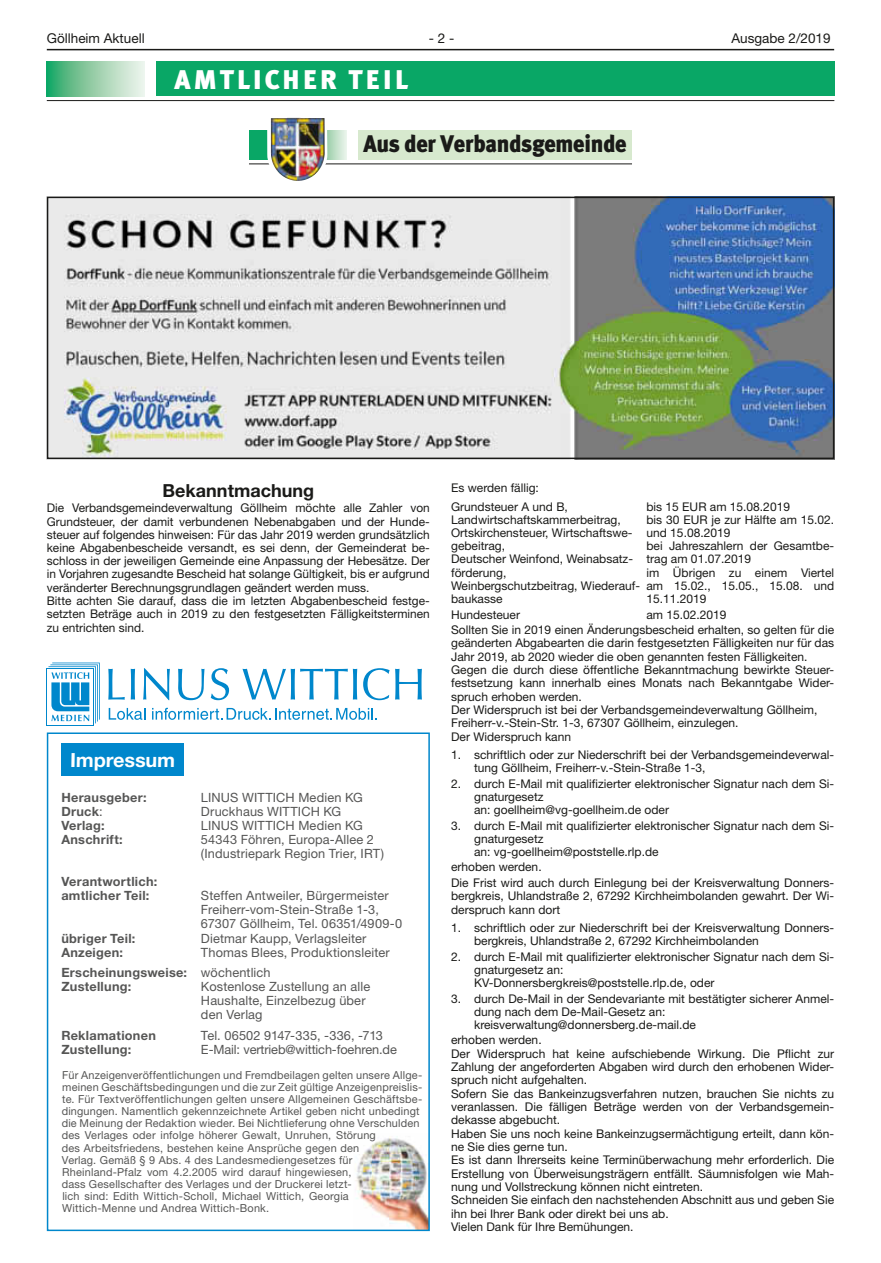
<style>
.page{position:relative;width:881px;height:1263px;background:#fff}
.page>*{position:absolute;margin:0;border:0;box-sizing:border-box;transform-origin:0 0}
.t1{font:900 27px "Meta Plus";letter-spacing:.1em;color:#fff}
.t2{font:900 24px "Meta Plus";letter-spacing:-.01em;color:#1a1a18;scale:.93 1}
.t3{font:700 19.5px "Helvetica Neue LT";color:#fff}
.t4{font:700 18px "Helvetica Neue LT";color:#1a1a18}
.t5{font:13.5px "Helvetica Neue LT Roman 2";color:#1a1a18}
.t6{font:12.75px/14px "Helvetica Neue LT Roman 2";letter-spacing:.01em;color:#565655}
.t7{font:700 12.75px/14.1px "Helvetica Neue LT";letter-spacing:.02em;color:#565655}
.t8{font:12.75px "Helvetica Neue LT Roman 2";letter-spacing:-.01em;color:#565655}
.t9{font:12px/13.2px "Helvetica Neue LT Roman 2";color:#1a1a18}
.t10{font:10.95px/12.1px "Helvetica Neue LT Roman 2";letter-spacing:.015em;color:#565655}
.s1{font-family:"Helvetica Neue LT Roman 2";font-weight:400}
</style>
<div class="page">
<hr style="left:47px;top:49px;width:786px;height:1px;background:#1a1a18">
<svg style="left:47px;top:62px;width:98px;height:34px;background:#92ceaa"></svg>
<div style="left:156px;top:62px;width:678px;height:34px;background:#09a766"></div>
<hr style="left:47px;top:100px;width:787px;height:1px;background:#1a1a18">
<svg style="left:327px;top:130px;width:20px;height:29px"></svg>
<div style="left:249px;top:130px;width:32px;height:29px;background:#09a766"></div>
<div style="left:358px;top:130px;width:273px;height:29px;background:#d7e9ce"></div>
<hr style="left:249px;top:163px;width:382px;height:1px;background:#1a1a18">
<svg style="left:267px;top:117px;width:60px;height:64px"></svg>
<img style="left:271px;top:118px;width:40px;height:59px">
<img style="left:50px;top:200px;width:781px;height:256px">
<div style="left:47px;top:197px;width:787px;height:262px;border:2px solid #1a1a18"></div>
<img style="left:355px;top:1136px;width:71px;height:92px">
<div style="left:47px;top:732px;width:382px;height:499px;border:2px solid #0087cc"></div>
<svg style="left:108px;top:669px;width:17px;height:31px"></svg>
<svg style="left:131px;top:669px;width:4px;height:31px"></svg>
<svg style="left:143px;top:668px;width:27px;height:32px"></svg>
<svg style="left:178px;top:669px;width:26px;height:31px"></svg>
<svg style="left:211px;top:668px;width:18px;height:32px"></svg>
<svg style="left:242px;top:669px;width:115px;height:31px"></svg>
<svg style="left:363px;top:668px;width:26px;height:32px"></svg>
<svg style="left:395px;top:669px;width:26px;height:31px"></svg>
<svg style="left:48px;top:662px;width:52px;height:61px"></svg>
<svg style="left:109px;top:708px;width:36px;height:12px"></svg>
<svg style="left:152px;top:708px;width:225px;height:12px"></svg>
<div style="left:61px;top:743px;width:123px;height:33px;background:#0087cc"></div>
<p class="t5" style="left:47px;top:30px;width:99px">Göllheim Aktuell</p>
<p class="t5" style="left:429px;top:30px;width:27px">- 2 -</p>
<p class="t5" style="left:731px;top:30px;width:101px">Ausgabe 2/2019</p>
<h1 class="t1" style="left:174px;top:64px;width:235px">AMTLICHER TEIL</h1>
<h2 class="t2" style="left:363px;top:130px;width:284px">Aus der Verbandsgemeinde</h2>
<h3 class="t4" style="left:162px;top:479px;width:153px">Bekanntmachung</h3>
<p class="t9" style="left:47px;top:501px;width:384px">Die Verbandsgemeindeverwaltung Göllheim möchte alle Zahler von Grundsteuer, der damit verbundenen Nebenabgaben und der Hunde&shy;steuer auf folgendes hinweisen: Für das Jahr 2019 werden grundsätzlich keine Abgabenbescheide versandt, es sei denn, der Gemeinderat be&shy;schloss in der jeweiligen Gemeinde eine Anpassung der Hebesätze. Der in Vorjahren zugesandte Bescheid hat solange Gültigkeit, bis er aufgrund veränderter Berechnungsgrundlagen geändert werden muss.<br>Bitte achten Sie darauf, dass die im letzten Abgabenbescheid festge&shy;setzten Beträge auch in 2019 zu den festgesetzten Fälligkeitsterminen zu entrichten sind.</p>
<h3 class="t3" style="left:70px;top:748px;width:107px">impressum</h3>
<p class="t7" style="left:61px;top:790px;width:87px">Herausgeber:</p>
<p class="t6" style="left:201px;top:790px;width:163px">LINUS WITTICH Medien KG</p>
<p class="t7" style="left:61px;top:804px;width:43px">druck<span class="s1">:</span></p>
<p class="t6" style="left:201px;top:804px;width:86px">Druckhaus Wittich</p>
<p class="t6" style="left:323px;top:804px;width:19px">KG</p>
<p class="t7" style="left:61px;top:818px;width:45px">Verlag:</p>
<p class="t6" style="left:201px;top:819px;width:163px">LINUS WITTICH Medien KG</p>
<p class="t7" style="left:61px;top:832px;width:63px">anschrift:</p>
<p class="t6" style="left:201px;top:832px;width:185px">54343 Föhren, Europa-Allee 2 (Industriepark Region Trier, IRT)</p>
<p class="t7" style="left:61px;top:874px;width:97px">Verantwortlich: amtlicher Teil:</p>
<p class="t6" style="left:201px;top:889px;width:203px">Steffen Antweiler, Bürgermeister<br>Freiherr-vom-Stein-Straße 1-3,<br>67307 Göllheim, Tel. 06351/4909-0</p>
<p class="t7" style="left:61px;top:931px;width:76px">übriger Teil:</p>
<p class="t6" style="left:201px;top:931px;width:167px">Dietmar Kaupp, Verlagsleiter</p>
<p class="t7" style="left:61px;top:945px;width:63px">anzeigen:</p>
<p class="t6" style="left:201px;top:945px;width:190px">Thomas Blees, Produktionsleiter</p>
<p class="t7" style="left:61px;top:965px;width:211px">Erscheinungsweise: <span class="s1">wöchentlich<br></span>Zustellung:</p>
<p class="t6" style="left:201px;top:979px;width:171px">Kostenlose Zustellung an alle<br>Haushalte, Einzelbezug über den Verlag</p>
<p class="t7" style="left:61px;top:1028px;width:96px">Reklamationen</p>
<p class="t6" style="left:201px;top:1028px;width:183px">Tel. 06502 9147-335, -336, -713</p>
<p class="t7" style="left:61px;top:1042px;width:71px">Zustellung:</p>
<p class="t8" style="left:201px;top:1042px;width:197px">E-Mail: vertrieb@wittich-foehren.de</p>
<p class="t10" style="left:62px;top:1069px;width:362px">Für Anzeigenveröffentlichungen und Fremdbeilagen gelten unsere Allge&shy;meinen Geschäftsbedingungen und die zur Zeit gültige Anzeigenpreislis&shy;te. Für Textveröffentlichungen gelten unsere Allgemeinen Geschäftsbe&shy;dingungen. Namentlich gekennzeichnete Artikel geben nicht unbedingt die Meinung der Redaktion wieder. Bei Nichtlieferung ohne Verschulden des Verlages oder infolge höherer Gewalt, Unruhen, Störung<br>des Arbeitsfriedens, bestehen keine Ansprüche gegen den<br>Verlag. Gemäß § 9 Abs. 4 des Landesmediengesetzes für Rheinland-Pfalz vom 4.2.2005 wird darauf hingewiesen,<br>dass Gesellschafter des Verlages und der Druckerei letzt-<br>lich sind: Edith Wittich-Scholl, Michael Wittich, Georgia Wittich-Menne und Andrea Wittich-Bonk.</p>
<p class="t9" style="left:451px;top:478px;width:118px;line-height:18.6px">Es werden fällig:<br>Grundsteuer A und B,</p>
<p class="t9" style="left:451px;top:513px;width:190px">Landwirtschaftskammerbeitrag,<br>Ortskirchensteuer, Wirtschaftswe&shy;gebeitrag,<br>Deutscher Weinfond, Weinabsatz&shy;förderung,<br>Weinbergschutzbeitrag, Wiederauf&shy;baukasse</p>
<p class="t9" style="left:646px;top:500px;width:189px">bis 15 EUR am 15.08.2019<br>bis 30 EUR je zur Hälfte am 15.02. und 15.08.2019<br>bei Jahreszahlern der Gesamtbe&shy;trag am 01.07.2019<br>im Übrigen zu einem Viertel am 15.02., 15.05., 15.08. und<br>15.11.2019</p>
<p class="t9" style="left:451px;top:607px;width:70px">Hundesteuer</p>
<p class="t9" style="left:451px;top:606px;width:384px;line-height:15.5px;text-indent:195px">am 15.02.2019<br>Sollten Sie in 2019 einen Änderungsbescheid erhalten, so gelten für die</p>
<p class="t9" style="left:451px;top:636px;width:384px">geänderten Abgabearten die darin festgesetzten Fälligkeiten nur für das Jahr 2019, ab 2020 wieder die oben genannten festen Fälligkeiten.<br>Gegen die durch diese öffentliche Bekanntmachung bewirkte Steuer&shy;festsetzung kann innerhalb eines Monats nach Bekanntgabe Wider&shy;spruch erhoben werden.<br>Der Widerspruch ist bei der Verbandsgemeindeverwaltung Göllheim, Freiherr-v.-Stein-Str. 1-3, 67307 Göllheim, einzulegen.<br>Der Widerspruch kann</p>
<p class="t9" style="left:474px;top:748px;width:361px;text-indent:-23px">1. schriftlich oder zur Niederschrift bei der Verbandsgemeindeverwal&shy;tung Göllheim, Freiherr-v.-Stein-Straße 1-3,</p>
<p class="t9" style="left:474px;top:777px;width:361px;text-indent:-23px">2. durch E-Mail mit qualifizierter elektronischer Signatur nach dem Si&shy;gnaturgesetz<br>an: goellheim@vg-goellheim.de oder</p>
<p class="t9" style="left:474px;top:819px;width:361px;text-indent:-23px">3. durch E-Mail mit qualifizierter elektronischer Signatur nach dem Si&shy;gnaturgesetz<br>an: vg-goellheim@poststelle.rlp.de</p>
<p class="t9" style="left:451px;top:859px;width:384px;line-height:15.5px">erhoben werden.<br>Die Frist wird auch durch Einlegung bei der Kreisverwaltung Donners-</p>
<p class="t9" style="left:451px;top:889px;width:384px">bergkreis, Uhlandstraße 2, 67292 Kirchheimbolanden gewahrt. Der Wi&shy;derspruch kann dort</p>
<p class="t9" style="left:474px;top:921px;width:361px;text-indent:-23px">1. schriftlich oder zur Niederschrift bei der Kreisverwaltung Donners&shy;bergkreis, Uhlandstraße 2, 67292 Kirchheimbolanden</p>
<p class="t9" style="left:474px;top:950px;width:361px;text-indent:-23px">2. durch E-Mail mit qualifizierter elektronischer Signatur nach dem Si&shy;gnaturgesetz an:<br>KV-Donnersbergkreis@poststelle.rlp.de, oder</p>
<p class="t9" style="left:474px;top:991px;width:361px;text-indent:-23px">3. durch De-Mail in der Sendevariante mit bestätigter sicherer Anmel&shy;dung nach dem De-Mail-Gesetz an: kreisverwaltung@donnersberg.de-mail.de</p>
<p class="t9" style="left:451px;top:1033px;width:384px">erhoben werden.<br>Der Widerspruch hat keine aufschiebende Wirkung. Die Pflicht zur Zahlung der angeforderten Abgaben wird durch den erhobenen Wider&shy;spruch nicht aufgehalten.<br>Sofern Sie das Bankeinzugsverfahren nutzen, brauchen Sie nichts zu veranlassen. Die fälligen Beträge werden von der Verbandsgemein&shy;dekasse abgebucht.<br>Haben Sie uns noch keine Bankeinzugsermächtigung erteilt, dann kön&shy;ne Sie dies gerne tun.<br>Es ist dann Ihrerseits keine Terminüberwachung mehr erforderlich. Die Erstellung von Überweisungsträgern entfällt. Säumnisfolgen wie Mah&shy;nung und Vollstreckung können nicht eintreten.<br>Schneiden Sie einfach den nachstehenden Abschnitt aus und geben Sie ihn bei Ihrer Bank oder direkt bei uns ab.<br>Vielen Dank für Ihre Bemühungen.</p>
</div>
